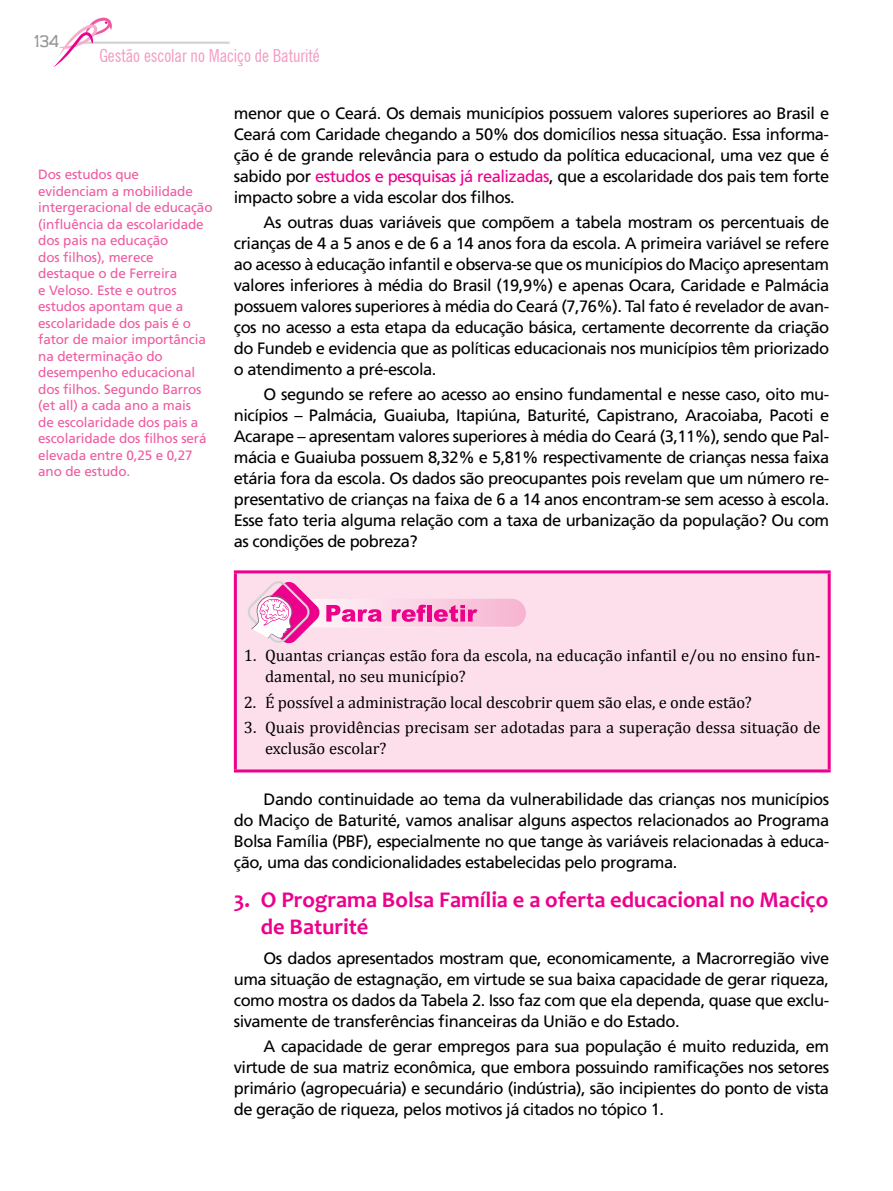
<style>
.page{position:relative;width:893px;height:1191px;background:#fff}
.page>*{position:absolute;margin:0;border:0;box-sizing:border-box;transform-origin:0 0}
.t1{font:700 22.5px/27px "Candara";color:#ec008c}
.t2{font:condensed 18px "News Gothic BT";color:#f49ac2}
.t3{font:18px "Teen";color:#939598}
.t4{font:16.5px/21px "Frutiger";letter-spacing:-.03em;color:#000;text-align:justify}
.t5{font:16.5px/21px "Cambria";color:#000}
.t6{font:13.5px/16.5px "Frutiger";letter-spacing:-.01em;color:#ef5ba1}
.s1{color:#ec008c}
</style>
<div class="page">
<hr style="left:75px;top:42px;width:155px;height:2px;background:#d1d3d4">
<svg style="left:53px;top:18px;width:61px;height:49px"></svg>
<div style="left:235px;top:572px;width:594px;height:199px;background:#fcdfeb"></div>
<hr style="left:234px;top:570px;width:597px;height:3px;background:#ec008c">
<hr style="left:234px;top:573px;width:3px;height:196px;background:#ec008c">
<hr style="left:828px;top:573px;width:3px;height:196px;background:#ec008c">
<hr style="left:234px;top:769px;width:597px;height:3px;background:#ec008c">
<img style="left:287px;top:599px;width:239px;height:28px;border-radius:14px">
<svg style="left:326px;top:605px;width:56px;height:17px"></svg>
<svg style="left:392px;top:604px;width:34px;height:18px"></svg>
<div style="left:427px;top:605px;width:5px;height:16px;background:#ec008c"></div>
<svg style="left:434px;top:605px;width:43px;height:17px"></svg>
<svg style="left:248px;top:581px;width:72px;height:63px"></svg>
<p class="t3" style="left:34px;top:30px;width:26px">134</p>
<p class="t2" style="left:99px;top:44px;width:222px">Gestão escolar no Maciço de Baturité</p>
<p class="t6" style="left:38px;top:166px;width:176px">Dos estudos que<br>evidenciam a mobilidade intergeracional de educação (influência da escolaridade dos pais na educação<br>dos filhos), merece destaque o de Ferreira<br>e Veloso. Este e outros estudos apontam que a escolaridade dos pais é o fator de maior importância na determinação do desempenho educacional dos filhos. Segundo Barros (et all) a cada ano a mais<br>de escolaridade dos pais a escolaridade dos filhos será elevada entre 0,25 e 0,27 ano de estudo.</p>
<p class="t4" style="left:234px;top:103px;width:597px">menor que o Ceará. Os demais municípios possuem valores superiores ao Brasil e Ceará com Caridade chegando a 50% dos domicílios nessa situação. Essa informa&shy;ção é de grande relevância para o estudo da política educacional, uma vez que é sabido por <span class="s1">estudos e pesquisas já realizadas</span>, que a escolaridade dos pais tem forte impacto sobre a vida escolar dos filhos.</p>
<p class="t4" style="left:234px;top:212px;width:597px;text-indent:30px">As outras duas variáveis que compõem a tabela mostram os percentuais de crianças de 4 a 5 anos e de 6 a 14 anos fora da escola. A primeira variável se refere ao acesso à educação infantil e observa-se que os municípios do Maciço apresentam valores inferiores à média do Brasil (19,9%) e apenas Ocara, Caridade e Palmácia possuem valores superiores à média do Ceará (7,76%). Tal fato é revelador de avan&shy;ços no acesso a esta etapa da educação básica, certamente decorrente da criação do Fundeb e evidencia que as políticas educacionais nos municípios têm priorizado o atendimento a pré-escola.</p>
<p class="t4" style="left:234px;top:384px;width:597px;text-indent:30px">O segundo se refere ao acesso ao ensino fundamental e nesse caso, oito mu&shy;nicípios – Palmácia, Guaiuba, Itapiúna, Baturité, Capistrano, Aracoiaba, Pacoti e Acarape – apresentam valores superiores à média do Ceará (3,11%), sendo que Pal&shy;mácia e Guaiuba possuem 8,32% e 5,81% respectivamente de crianças nessa faixa etária fora da escola. Os dados são preocupantes pois revelam que um número re&shy;presentativo de crianças na faixa de 6 a 14 anos encontram-se sem acesso à escola.<br>Esse fato teria alguma relação com a taxa de urbanização da população? Ou com as condições de pobreza?</p>
<p class="t5" style="left:265px;top:645px;width:557px;text-indent:-21px">1. Quantas crianças estão fora da escola, na educação infantil e/ou no ensino fun&shy;damental, no seu município?</p>
<p class="t5" style="left:244px;top:691px;width:509px">2. É possível a administração local descobrir quem são elas, e onde estão?</p>
<p class="t5" style="left:265px;top:717px;width:557px;text-indent:-21px">3. Quais providências precisam ser adotadas para a superação dessa situação de exclusão escolar?</p>
<p class="t4" style="left:234px;top:788px;width:597px;text-indent:30px">Dando continuidade ao tema da vulnerabilidade das crianças nos municípios do Maciço de Baturité, vamos analisar alguns aspectos relacionados ao Programa Bolsa Família (PBF), especialmente no que tange às variáveis relacionadas à educa&shy;ção, uma das condicionalidades estabelecidas pelo programa.</p>
<h1 class="t1" style="left:261px;top:886px;width:569px;text-indent:-27px">3. O Programa Bolsa Família e a oferta educacional no Maciço de Baturité</h1>
<p class="t4" style="left:234px;top:947px;width:597px;text-indent:30px">Os dados apresentados mostram que, economicamente, a Macrorregião vive uma situação de estagnação, em virtude se sua baixa capacidade de gerar riqueza, como mostra os dados da Tabela 2. Isso faz com que ela dependa, quase que exclu&shy;sivamente de transferências financeiras da União e do Estado.</p>
<p class="t4" style="left:234px;top:1036px;width:597px;text-indent:30px">A capacidade de gerar empregos para sua população é muito reduzida, em virtude de sua matriz econômica, que embora possuindo ramificações nos setores primário (agropecuária) e secundário (indústria), são incipientes do ponto de vista de geração de riqueza, pelos motivos já citados no tópico 1.</p>
</div>
